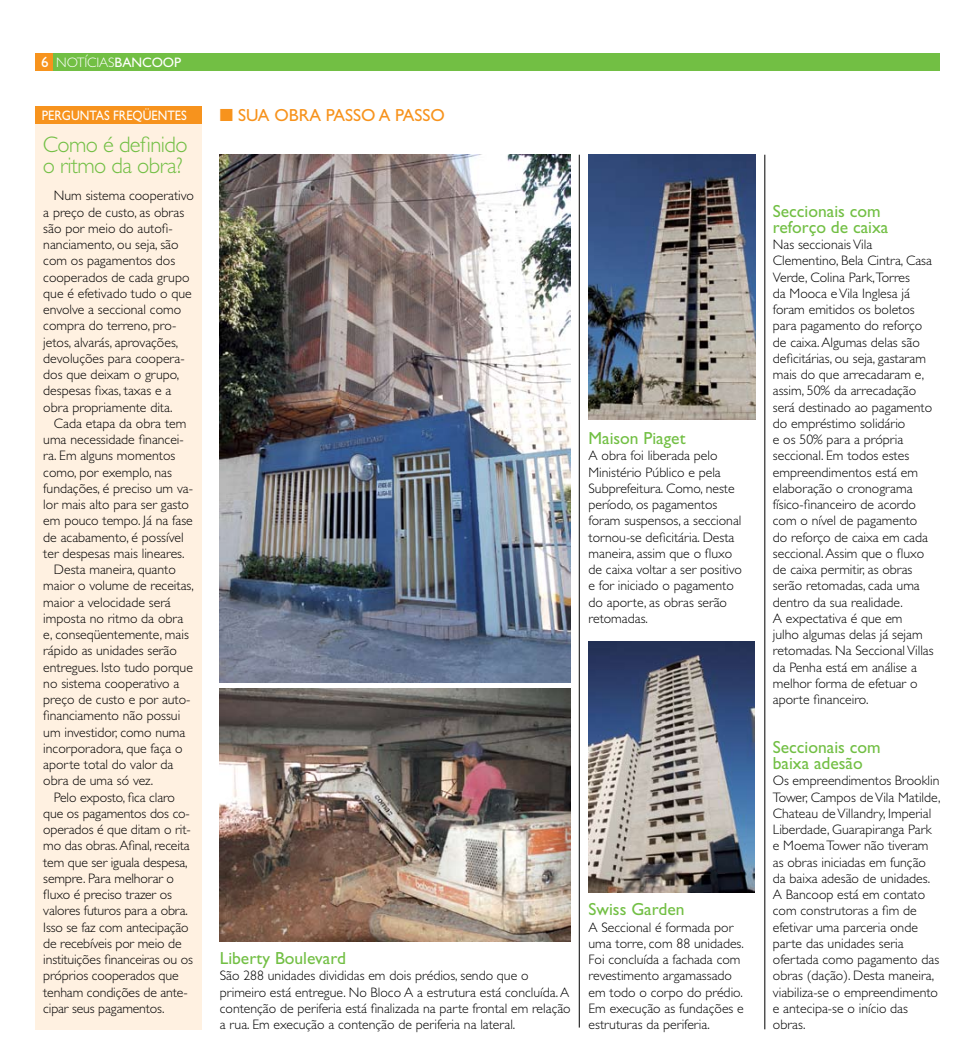
<style>
.page{position:relative;width:975px;height:1063px;background:#fff}
.page>*{position:absolute;margin:0;border:0;box-sizing:border-box;transform-origin:0 0}
.t1{font:300 22.5px/21.2px "Gill Sans";color:#72bf44}
.t2{font:17.5px/16.2px "Gill Sans";color:#72bf44}
.t3{font:17.5px "Gill Sans";color:#f7931d}
.t4{font:300 13.75px/16.2px "Gill Sans";color:#000}
.t5{font:13.75px "Gill Sans";color:#fff;scale:.9 1}
.t6{font:300 13.75px "Gill Sans";letter-spacing:-.01em;color:#fff}
.s1{font-weight:400}
</style>
<div class="page">
<div style="left:35px;top:53px;width:904px;height:18px;background:#72bf44"></div>
<div style="left:35px;top:53px;width:18px;height:18px;background:#f7931d"></div>
<div style="left:35px;top:106px;width:167px;height:923px;background:#fff1e1"></div>
<div style="left:35px;top:106px;width:167px;height:18px;background:#f7931d"></div>
<hr style="left:579px;top:155px;width:1px;height:873px;background:#000">
<hr style="left:764px;top:155px;width:1px;height:874px;background:#000">
<img style="left:220px;top:155px;width:350px;height:527px">
<img style="left:220px;top:689px;width:350px;height:253px">
<img style="left:588px;top:155px;width:167px;height:264px">
<img style="left:588px;top:641px;width:166px;height:251px">
<p class="t6" style="left:56px;top:54px;width:126px">notícias<span class="s1">bancoop</span></p>
<p class="t5" style="left:42px;top:107px;width:162px">perg untas freqüentes</p>
<p class="t3" style="left:220px;top:105px;width:226px">■ sua obra passo a passo</p>
<h1 class="t1" style="left:43px;top:134px;width:146px">Como é definido o ritmo da obra?</h1>
<p class="t4" style="left:43px;top:188px;width:152px;text-indent:11px">N um sistema cooperativo a preço de custo, as obras são por meio do autofi&shy;nanciamento, ou seja, são com os pagamentos dos cooperados de cada grupo que é efetivado tudo o que envolve a seccional como compra do terreno, pro&shy;jetos, alvarás, aprovações, devoluções para coopera&shy;dos que deixam o grupo, despesas fixas, taxas e a obra propriamente dita.</p>
<p class="t4" style="left:54px;top:415px;width:134px">Cada etapa da obra tem</p>
<p class="t4" style="left:43px;top:431px;width:142px">uma necessidade financei-</p>
<p class="t4" style="left:43px;top:448px;width:134px">ra. Em alguns momentos</p>
<p class="t4" style="left:43px;top:464px;width:130px">como, por exemplo, nas</p>
<p class="t4" style="left:43px;top:480px;width:151px">fundações, é preciso um va-</p>
<p class="t4" style="left:43px;top:496px;width:147px">lor mais alto para ser gasto</p>
<p class="t4" style="left:43px;top:513px;width:151px">em pouco tempo. Já na fase</p>
<p class="t4" style="left:43px;top:529px;width:142px">de acabamento, é possível</p>
<p class="t4" style="left:43px;top:545px;width:143px">ter despesas mais lineares.</p>
<p class="t4" style="left:54px;top:561px;width:123px">Desta maneira, quanto</p>
<p class="t4" style="left:43px;top:578px;width:152px">maior o volume de receitas,</p>
<p class="t4" style="left:43px;top:594px;width:129px">maior a velocidade será</p>
<p class="t4" style="left:43px;top:610px;width:141px">imposta no ritmo da obra</p>
<p class="t4" style="left:43px;top:626px;width:147px">e, conseqüentemente, mais</p>
<p class="t4" style="left:43px;top:643px;width:135px">rápido as unidades serão</p>
<p class="t4" style="left:43px;top:659px;width:151px">entregues. Isto tudo porque</p>
<p class="t4" style="left:43px;top:675px;width:137px">no sistema cooperativo a</p>
<p class="t4" style="left:43px;top:691px;width:149px">preço de custo e por auto-</p>
<p class="t4" style="left:43px;top:708px;width:138px">financiamento não possui</p>
<p class="t4" style="left:43px;top:724px;width:143px">um investidor, como numa</p>
<p class="t4" style="left:43px;top:740px;width:141px">incorporadora, que faça o</p>
<p class="t4" style="left:43px;top:756px;width:131px">aporte total do valor da</p>
<p class="t4" style="left:43px;top:773px;width:111px">obra de uma só vez.</p>
<p class="t4" style="left:54px;top:789px;width:122px">Pelo exposto, fica claro</p>
<p class="t4" style="left:43px;top:805px;width:148px">que os pagamentos dos co-</p>
<p class="t4" style="left:43px;top:821px;width:149px">operados é que ditam o rit-</p>
<p class="t4" style="left:43px;top:838px;width:148px">mo das obras. Afinal, receita</p>
<p class="t4" style="left:43px;top:854px;width:146px">tem que ser iguala despesa,</p>
<p class="t4" style="left:43px;top:870px;width:132px">sempre. Para melhorar o</p>
<p class="t4" style="left:43px;top:886px;width:130px">fluxo é preciso trazer os</p>
<p class="t4" style="left:43px;top:903px;width:146px">valores futuros para a obra.</p>
<p class="t4" style="left:43px;top:919px;width:147px">I sso se faz com antecipação</p>
<p class="t4" style="left:43px;top:935px;width:140px">de recebíveis por meio de</p>
<p class="t4" style="left:43px;top:951px;width:151px">instituições financeiras ou os</p>
<p class="t4" style="left:43px;top:968px;width:137px">próprios cooperados que</p>
<p class="t4" style="left:43px;top:984px;width:146px">tenham condições de ante-</p>
<p class="t4" style="left:43px;top:1000px;width:123px">cipar seus pagamentos.</p>
<p class="t2" style="left:220px;top:950px;width:128px">Liberty Boulevard</p>
<p class="t4" style="left:220px;top:968px;width:352px">São 288 unidades divididas em dois prédios, sendo que o primeiro está entregue. N o Bloco A a estrutura está concluída. A contenção de periferia está finalizada na parte frontal em relação a rua. Em execução a contenção de periferia na lateral.</p>
<p class="t2" style="left:588px;top:430px;width:98px">Maison Piaget</p>
<p class="t4" style="left:588px;top:448px;width:155px">A obra foi liberada pelo<br>Ministério Público e pela<br>Subprefeitura. Como, neste período, os pagamentos foram suspensos, a seccional tornou-se deficitária. Desta maneira, assim que o fluxo de caixa voltar a ser positivo e for iniciado o pagamento do aporte, as obras serão retomadas.</p>
<p class="t2" style="left:588px;top:901px;width:97px">Swiss Garden</p>
<p class="t4" style="left:588px;top:919px;width:157px">A Seccional é formada por uma torre, com 88 unidades.<br>Foi concluída a fachada com revestimento argamassado em todo o corpo do prédio.<br>Em execução as fundações e estruturas da periferia.</p>
<p class="t2" style="left:772px;top:202px;width:117px">Seccionais com reforço de caixa</p>
<p class="t4" style="left:772px;top:236px;width:162px">Nas seccionais Vila<br>Clementino, Bela Cintra, Casa<br>Verde, Colina Park,Torres<br>da M ooca e Vila Inglesa já foram emitidos os boletos para pagamento do reforço de caixa. Algumas delas são deficitárias, ou seja, gastaram mais do que arrecadaram e, assim, 50% da arrecadação será destinado ao pagamento do empréstimo solidário<br>e os 50% para a própria seccional. Em todos estes empreendimentos está em elaboração o cronograma físico-financeiro de acordo com o nível de pagamento do reforço de caixa em cada seccional. Assim que o fluxo de caixa permitir, as obras serão retomadas, cada uma dentro da sua realidade.<br>A expectativa é que em<br>julho algumas delas já sejam retomadas. Na Seccional Villas da Penha está em análise a melhor forma de efetuar o aporte financeiro.</p>
<p class="t2" style="left:772px;top:739px;width:109px">Seccionais com baixa adesão</p>
<p class="t4" style="left:772px;top:773px;width:169px">Os empreendimentos Brooklin<br>Tower, Campos de Vila Matilde,<br>Chateau de Villandry, Imperial<br>Liberdade, Guarapiranga Park e M oema Tower não tiveram as obras iniciadas em função da baixa adesão de unidades.<br>A Bancoop está em contato com construtoras a fim de efetivar uma parceria onde parte das unidades seria ofertada como pagamento das obras (dação). Desta maneira, viabiliza-se o empreendimento e antecipa-se o início das obras.</p>
</div>
